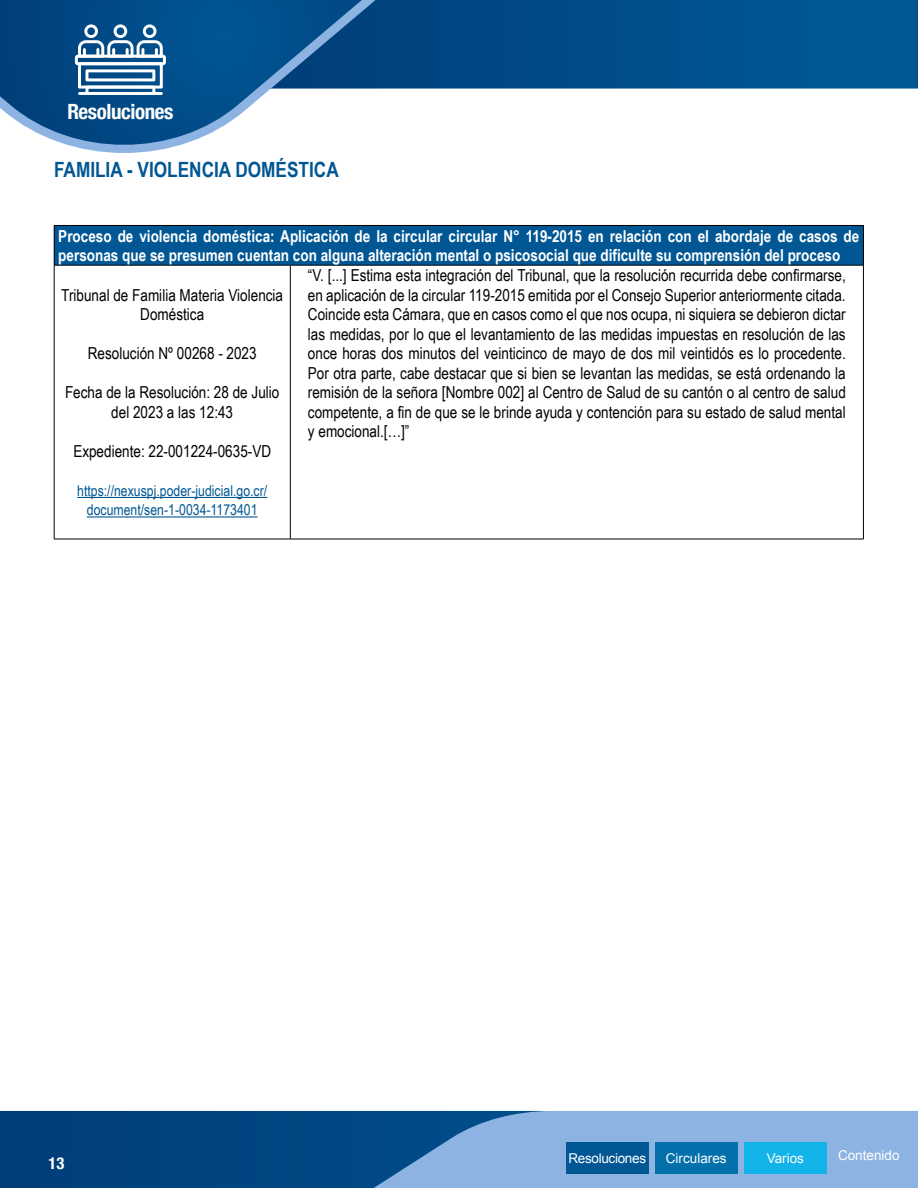
<style>
.page{position:relative;width:918px;height:1188px;background:#fff}
.page>*{position:absolute;margin:0;border:0;box-sizing:border-box;transform-origin:0 0}
.t1{font:700 21px "Arial Narrow";color:#005794}
.t2{font:700 condensed 21px "Helvetica Neue";letter-spacing:-.02em;color:#fff}
.t3{font:16.5px/19.5px "Arial Narrow";color:#000;text-align:center}
.t4{font:700 16.5px/19.5px "Arial Narrow";color:#fff}
.t5{font:700 condensed 16.5px "Helvetica Neue";color:#fff}
.t6{font:15px/19.5px "Arial Narrow";color:#005794;text-align:center}
.t7{font:13.5px "Arial";color:#fff}
.t8{font:13.5px "Arial";letter-spacing:-.02em;color:#fff}
</style>
<div class="page">
<svg style="left:464px;top:0;width:454px;height:89px;background:#01518d"></svg>
<svg style="left:451px;top:0;width:13px;height:89px"></svg>
<svg style="left:0;top:0;width:451px;height:153px"></svg>
<div style="left:0;top:1111px;width:374px;height:77px;background:#00437f"></div>
<svg style="left:374px;top:1111px;width:544px;height:77px;background:#77a3d4"></svg>
<svg style="left:75px;top:24px;width:91px;height:71px"></svg>
<hr style="left:78px;top:92px;width:85px;height:3px;background:#fff">
<div style="left:566px;top:1142px;width:83px;height:31px;background:#005794"></div>
<div style="left:655px;top:1142px;width:83px;height:31px;background:#0370ab"></div>
<div style="left:744px;top:1142px;width:83px;height:31px;background:#12b3e8"></div>
<div style="left:54px;top:225px;width:809px;height:40px;background:#005794"></div>
<hr style="left:54px;top:265px;width:236px;height:1px;background:#000">
<hr style="left:290px;top:265px;width:573px;height:1px;background:#000">
<hr style="left:54px;top:225px;width:236px;height:1px;background:#000">
<hr style="left:54px;top:226px;width:1px;height:39px;background:#000">
<hr style="left:290px;top:225px;width:574px;height:1px;background:#000">
<hr style="left:863px;top:226px;width:1px;height:39px;background:#000">
<hr style="left:54px;top:265px;width:1px;height:274px;background:#000">
<hr style="left:290px;top:266px;width:1px;height:273px;background:#000">
<hr style="left:863px;top:265px;width:1px;height:274px;background:#000">
<hr style="left:54px;top:539px;width:236px;height:1px;background:#000">
<hr style="left:290px;top:539px;width:574px;height:1px;background:#000">
<hr style="left:77px;top:497px;width:190px;height:1px;background:#005794">
<hr style="left:87px;top:516px;width:171px;height:2px;background:#005794">
<p class="t2" style="left:67px;top:94px;width:108px">Resoluciones</p>
<p class="t1" style="left:54px;top:154px;width:286px">FAMILIA - VIOLENCIA DOMÉSTICA</p>
<p class="t4" style="left:58px;top:225px;width:802px">Proceso de violencia doméstica: Aplicación de la circular circular N° 119-2015 en relación con el abordaje de casos de personas que se presumen cuentan con alguna alteración mental o psicosocial que dificulte su comprensión del proceso</p>
<p class="t3" style="left:61px;top:285px;width:223px">Tribunal de Familia Materia Violencia<br>Doméstica</p>
<p class="t3" style="left:88px;top:343px;width:170px">Resolución Nº 00268 - 2023</p>
<p class="t3" style="left:65px;top:382px;width:216px">Fecha de la Resolución: 28 de Julio del 2023 a las 12:43</p>
<p class="t3" style="left:73px;top:441px;width:199px">Expediente: 22-001224-0635-VD</p>
<p class="t6" style="left:77px;top:480px;width:192px">https://nexuspj.poder-judicial.go.cr/ document/sen-1-0034-1173401</p>
<p class="t3" style="left:308px;top:265px;width:539px;text-align:justify">“V. [...] Estima esta integración del Tribunal, que la resolución recurrida debe confirmarse, en aplicación de la circular 119-2015 emitida por el Consejo Superior anteriormente citada.<br>Coincide esta Cámara, que en casos como el que nos ocupa, ni siquiera se debieron dictar las medidas, por lo que el levantamiento de las medidas impuestas en resolución de las once horas dos minutos del veinticinco de mayo de dos mil veintidós es lo procedente.<br>Por otra parte, cabe destacar que si bien se levantan las medidas, se está ordenando la remisión de la señora [Nombre 002] al Centro de Salud de su cantón o al centro de salud competente, a fin de que se le brinde ayuda y contención para su estado de salud mental y emocional.[…]”</p>
<p class="t5" style="left:49px;top:1149px;width:17px">13</p>
<p class="t8" style="left:568px;top:1149px;width:79px">Resoluciones</p>
<p class="t7" style="left:666px;top:1149px;width:62px">Circulares</p>
<p class="t7" style="left:767px;top:1149px;width:39px">Varios</p>
<p class="t7" style="left:838px;top:1146px;width:63px">Contenido</p>
</div>
